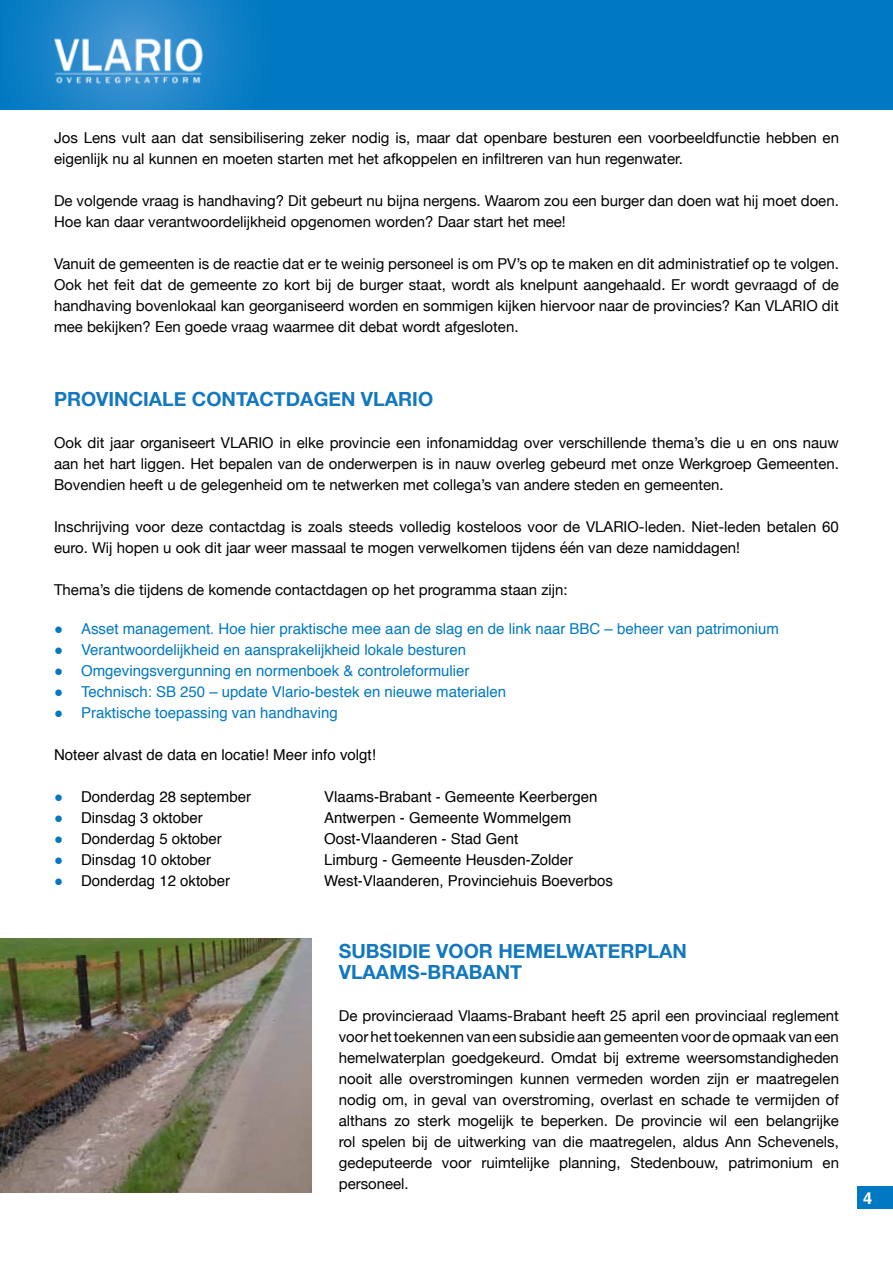
<style>
.page{position:relative;width:893px;height:1263px;background:#fff}
.page>*{position:absolute;margin:0;border:0;box-sizing:border-box;transform-origin:0 0}
.t1{font:700 19.5px/21px "Helvetica Neue";color:#1378be}
.t2{font:700 16.5px "Helvetica";color:#fff}
.t3{font:15px/21px "Helvetica Neue";color:#000;text-align:justify}
.t4{font:15px "Helvetica";color:#000}
.t5{font:15px "Helvetica";color:#0079c2}
.s1{color:#0079c2}
</style>
<div class="page">
<img style="left:0;top:939px;width:312px;height:254px">
<div style="left:857px;top:1186px;width:36px;height:23px;background:#0079c2"></div>
<div style="left:270px;top:0;width:623px;height:110px;background:#0079c2"></div>
<svg style="left:0;top:0;width:270px;height:110px;background:#1883c7"></svg>
<img style="left:52px;top:36px;width:152px;height:49px">
<p class="t3" style="left:54px;top:128px;width:786px">Jos Lens vult aan dat sensibilisering zeker nodig is, maar dat openbare besturen een voorbeeldfunctie hebben en eigenlijk nu al kunnen en moeten starten met het afkoppelen en infiltreren van hun regenwater.</p>
<p class="t3" style="left:54px;top:191px;width:786px">De volgende vraag is handhaving? Dit gebeurt nu bijna nergens. Waarom zou een burger dan doen wat hij moet doen.<br>Hoe kan daar verantwoordelijkheid opgenomen worden? Daar start het mee!</p>
<p class="t3" style="left:54px;top:254px;width:786px">Vanuit de gemeenten is de reactie dat er te weinig personeel is om PV’s op te maken en dit administratief op te volgen.<br>Ook het feit dat de gemeente zo kort bij de burger staat, wordt als knelpunt aangehaald. Er wordt gevraagd of de handhaving bovenlokaal kan georganiseerd worden en sommigen kijken hiervoor naar de provincies? Kan VLARIO dit mee bekijken? Een goede vraag waarmee dit debat wordt afgesloten.</p>
<h1 class="t1" style="left:54px;top:389px;width:381px">PROVINCIALE CONTACTDAGEN VLARIO</h1>
<p class="t3" style="left:54px;top:433px;width:786px">Ook dit jaar organiseert VLARIO in elke provincie een infonamiddag over verschillende thema’s die u en ons nauw aan het hart liggen. Het bepalen van de onderwerpen is in nauw overleg gebeurd met onze Werkgroep Gemeenten.<br>Bovendien heeft u de gelegenheid om te netwerken met collega’s van andere steden en gemeenten.</p>
<p class="t3" style="left:54px;top:517px;width:786px">Inschrijving voor deze contactdag is zoals steeds volledig kosteloos voor de VLARIO-leden. Niet-leden betalen 60 euro. Wij hopen u ook dit jaar weer massaal te mogen verwelkomen tijdens één van deze namiddagen!</p>
<p class="t3" style="left:54px;top:580px;width:515px">Thema’s die tijdens de komende contactdagen op het programma staan zijn:</p>
<p class="t5" style="left:54px;top:617px;width:726px">● Asset management. Hoe hier praktische mee aan de slag en de link naar BBC – beheer van patrimonium</p>
<p class="t5" style="left:54px;top:638px;width:414px">● Verantwoordelijkheid en aansprakelijkheid lokale besturen</p>
<p class="t5" style="left:54px;top:659px;width:417px">● Omgevingsvergunning en normenboek &amp; controleformulier</p>
<p class="t5" style="left:54px;top:680px;width:454px">● Technisch: SB 250 – update Vlario-bestek en nieuwe materialen</p>
<p class="t5" style="left:54px;top:701px;width:285px">● Praktische toepassing van handhaving</p>
<p class="t4" style="left:54px;top:743px;width:323px">Noteer alvast de data en locatie! Meer info volgt!</p>
<p class="t4" style="left:54px;top:785px;width:199px"><span class="s1">●</span> Donderdag 28 september</p>
<p class="t4" style="left:324px;top:785px;width:275px">Vlaams-Brabant - Gemeente Keerbergen</p>
<p class="t4" style="left:54px;top:806px;width:150px"><span class="s1">●</span> Dinsdag 3 oktober</p>
<p class="t4" style="left:324px;top:806px;width:249px">Antwerpen - Gemeente Wommelgem</p>
<p class="t4" style="left:54px;top:827px;width:169px"><span class="s1">●</span> Donderdag 5 oktober</p>
<p class="t4" style="left:324px;top:827px;width:196px">Oost-Vlaanderen - Stad Gent</p>
<p class="t4" style="left:54px;top:848px;width:159px"><span class="s1">●</span> Dinsdag 10 oktober</p>
<p class="t4" style="left:324px;top:848px;width:251px">Limburg - Gemeente Heusden-Zolder</p>
<p class="t4" style="left:54px;top:869px;width:178px"><span class="s1">●</span> Donderdag 12 oktober</p>
<p class="t4" style="left:324px;top:869px;width:291px">West-Vlaanderen, Provinciehuis Boeverbos</p>
<h1 class="t1" style="left:339px;top:941px;width:350px">SUBSIDIE VOOR HEMELWATERPLAN<br>VLAAMS-BRABANT</h1>
<p class="t3" style="left:339px;top:1006px;width:502px">De provincieraad Vlaams-Brabant heeft 25 april een provinciaal reglement voor het toekennen van een subsidie aan gemeenten voor de opmaak van een hemelwaterplan goedgekeurd. Omdat bij extreme weersomstandigheden nooit alle overstromingen kunnen vermeden worden zijn er maatregelen nodig om, in geval van overstroming, overlast en schade te vermijden of althans zo sterk mogelijk te beperken. De provincie wil een belangrijke rol spelen bij de uitwerking van die maatregelen, aldus Ann Schevenels, gedeputeerde voor ruimtelijke planning, Stedenbouw, patrimonium en personeel.</p>
<p class="t2" style="left:863px;top:1184px;width:11px">4</p>
</div>
